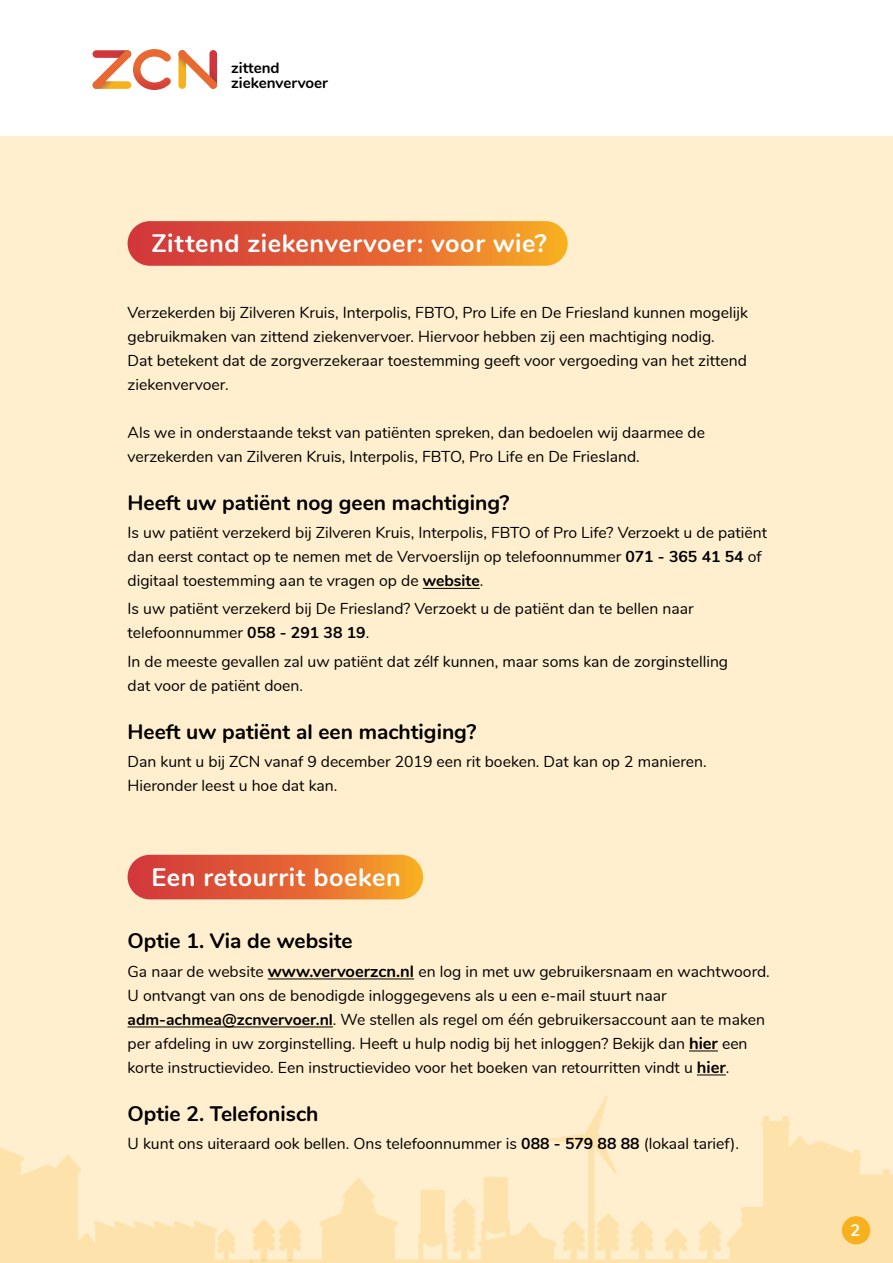
<style>
.page{position:relative;width:893px;height:1263px;background:#fff}
.page>*{position:absolute;margin:0;border:0;box-sizing:border-box;transform-origin:0 0}
.t1{font:700 25.2px "Nunito";letter-spacing:.025em;color:#fff}
.t2{font:700 21px "Nunito";color:#000}
.t3{font:700 16.5px "Nunito";color:#fff}
.t4{font:15.75px/24px "Nunito";color:#000}
.t5{font:700 15.15px/15.1px "Nunito";color:#000}
.s1{font-weight:700}
.s2{font-weight:700;font-size:16.5px}
</style>
<div class="page">
<div style="left:0;top:136px;width:893px;height:1127px;background:#ffefce"></div>
<svg style="left:178px;top:50px;width:39px;height:39px"></svg>
<svg style="left:92px;top:49px;width:79px;height:41px"></svg>
<svg style="left:0;top:1095px;width:893px;height:168px"></svg>
<div style="left:842px;top:1216px;width:28px;height:28px;background:#f8b11e;border-radius:50%"></div>
<div style="left:128px;top:221px;width:440px;height:45px;background:linear-gradient(to right,#d02d3d,#f7a228);border-radius:22px"></div>
<div style="left:128px;top:855px;width:295px;height:44px;background:linear-gradient(to right,#d02d3e,#f7a127);border-radius:22px"></div>
<hr style="left:423px;top:588px;width:57px;height:1px;background:#000">
<hr style="left:268px;top:978px;width:146px;height:1px;background:#000">
<hr style="left:128px;top:1026px;width:205px;height:1px;background:#000">
<svg style="left:689px;top:1050px;width:29px;height:1px"></svg>
<svg style="left:697px;top:1074px;width:29px;height:1px"></svg>
<p class="t5" style="left:231px;top:60px;width:98px">zittend ziekenvervoer</p>
<h1 class="t1" style="left:151px;top:225px;width:397px">Zittend ziekenvervoer: voor wie?</h1>
<p class="t4" style="left:128px;top:299px;width:622px">Verzekerden bij Zilveren Kruis, Interpolis, FBTO, Pro Life en De Friesland kunnen mogelijk gebruikmaken van zittend ziekenvervoer. Hiervoor hebben zij een machtiging nodig.<br>Dat betekent dat de zorgverzekeraar toestemming geeft voor vergoeding van het zittend ziekenvervoer.</p>
<p class="t4" style="left:128px;top:419px;width:579px">Als we in onderstaande tekst van patiënten spreken, dan bedoelen wij daarmee de verzekerden van Zilveren Kruis, Interpolis, FBTO, Pro Life en De Friesland.</p>
<h2 class="t2" style="left:128px;top:487px;width:383px">Heeft uw patiënt nog geen machtiging?</h2>
<p class="t4" style="left:128px;top:520px;width:641px">Is uw patiënt verzekerd bij Zilveren Kruis, Interpolis, FBTO of Pro Life? Verzoekt u de patiënt dan eerst contact op te nemen met de Vervoerslijn op telefoonnummer <span class="s1">071 - 365 41 54</span> of digitaal toestemming aan te vragen op de <span class="s1">website</span>.</p>
<p class="t4" style="left:128px;top:596px;width:568px">Is uw patiënt verzekerd bij De Friesland? Verzoekt u de patiënt dan te bellen naar telefoonnummer <span class="s1">058 - 291 38 19</span>.</p>
<p class="t4" style="left:128px;top:648px;width:602px">In de meeste gevallen zal uw patiënt dat zélf kunnen, maar soms kan de zorginstelling dat voor de patiënt doen.</p>
<h2 class="t2" style="left:128px;top:716px;width:350px">Heeft uw patiënt al een machtiging?</h2>
<p class="t4" style="left:128px;top:748px;width:581px">Dan kunt u bij ZCN vanaf 9 december 2019 een rit boeken. Dat kan op 2 manieren.<br>Hieronder leest u hoe dat kan.</p>
<h1 class="t1" style="left:151px;top:859px;width:251px">Een retourrit boeken</h1>
<h2 class="t2" style="left:128px;top:926px;width:227px">Optie 1. Via de website</h2>
<p class="t4" style="left:128px;top:958px;width:644px">Ga naar de website <span class="s2">www.vervoerzcn.nl</span> en log in met uw gebruikersnaam en wachtwoord.<br>U ontvangt van ons de benodigde inloggegevens als u een e-mail stuurt naar <span class="s1">adm-achmea@zcnvervoer.nl</span>. We stellen als regel om één gebruikersaccount aan te maken per afdeling in uw zorginstelling. Heeft u hulp nodig bij het inloggen? Bekijk dan <span class="s2">hier</span> een korte instructievideo. Een instructievideo voor het boeken van retourritten vindt u <span class="s2">hier</span>.</p>
<h2 class="t2" style="left:128px;top:1098px;width:192px">Optie 2. Telefonisch</h2>
<p class="t4" style="left:128px;top:1130px;width:613px">U kunt ons uiteraard ook bellen. Ons telefoonnummer is <span class="s1">088 - 579 88 88</span> (lokaal tarief).</p>
<p class="t3" style="left:850px;top:1218px;width:11px">2</p>
</div>
